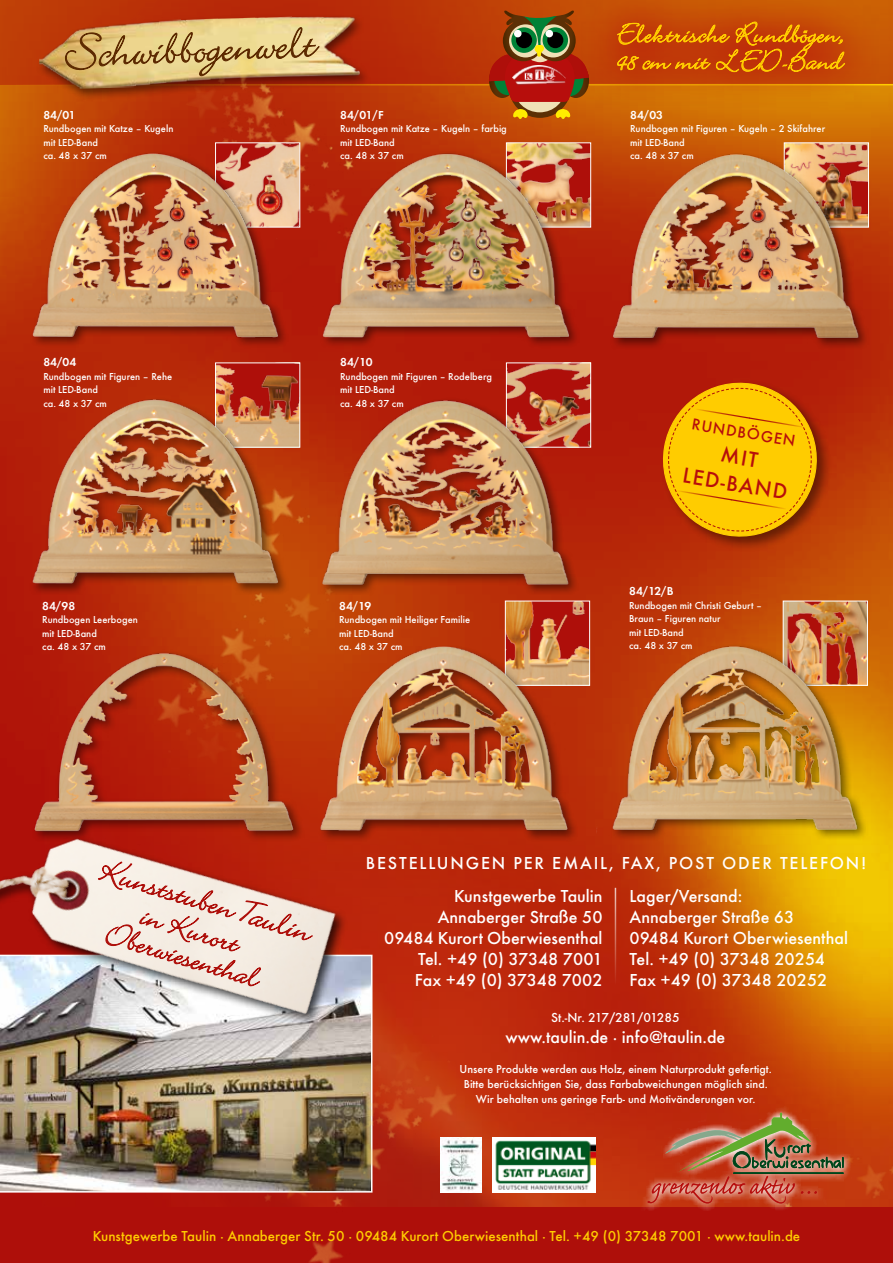
<style>
.page{position:relative;width:893px;height:1263px;background:#fff}
.page>*{position:absolute;margin:0;border:0;box-sizing:border-box;transform-origin:0 0}
.t1{font:500 22.5px/26.8px "Futura T";color:#b70e0c;text-align:center}
.t2{font:500 18px/21px "Futura T";color:#fff;text-align:right}
.t3{font:500 18px "Futura T";letter-spacing:.1em;color:#fff}
.t4{font:500 16.5px "Futura T";color:#b70e0c}
.t5{font:500 15px "Futura T";color:#fc0}
.t6{font:500 13.5px "Futura T";letter-spacing:-.035em;color:#fff}
.t7{font:500 12px/15px "Futura T";color:#fff;text-align:center}
.t8{font:600 12px "Futura T";letter-spacing:.005em;color:#fff}
.t9{font:500 10.5px/13.5px "Futura T";color:#fff}
</style>
<div class="page">
<img style="left:0;top:85px;width:893px;height:1123px">
<img style="left:706px;top:1072px;width:187px;height:136px">
<svg style="left:0;top:0;width:893px;height:84px;background:#bd3b06"></svg>
<hr style="left:0;top:84px;width:893px;height:1px;background:#fc0">
<div style="left:36px;top:14px;width:335px;height:87px;background:#000;opacity:.5"></div>
<img style="left:38px;top:15px;width:27px;height:75px">
<img style="left:64px;top:435px;width:355px;height:199px">
<div style="left:0;top:1208px;width:893px;height:55px;background:#ae0f0a"></div>
<img style="left:130px;top:0;width:283px;height:314px">
<img style="left:0;top:1040px;width:170px;height:152px">
<hr style="left:615px;top:888px;width:1px;height:98px;background:#fff">
<img style="left:555px;top:1137px;width:41px;height:55px">
<svg style="left:641px;top:1106px;width:210px;height:104px;background:#bd2e0f"></svg>
<svg style="left:647px;top:1112px;width:246px;height:91px;background:#b9552f"></svg>
<img style="left:170px;top:979px;width:385px;height:284px">
<svg style="left:488px;top:10px;width:101px;height:110px;background:#955220"></svg>
<img style="left:513px;top:65px;width:53px;height:25px">
<svg style="left:65px;top:14px;width:255px;height:84px;background:#c79056"></svg>
<svg style="left:215px;top:142px;width:86px;height:86px"></svg>
<img style="left:217px;top:364px;width:81px;height:82px">
<div style="left:215px;top:362px;width:85px;height:86px;border:1px solid #fff"></div>
<svg style="left:506px;top:142px;width:85px;height:86px"></svg>
<img style="left:508px;top:364px;width:81px;height:82px">
<div style="left:506px;top:362px;width:85px;height:86px;border:1px solid #fff"></div>
<svg style="left:783px;top:142px;width:86px;height:9px"></svg>
<img style="left:785px;top:603px;width:81px;height:40px">
<div style="left:783px;top:601px;width:85px;height:85px;border:1px solid #fff"></div>
<div style="left:580px;top:0;width:302px;height:110px;background:#b70e0c;opacity:.75"></div>
<svg style="left:617px;top:21px;width:228px;height:51px;background:#cd5706"></svg>
<img style="left:17px;top:143px;width:276px;height:205px">
<img style="left:308px;top:144px;width:275px;height:206px">
<div style="left:610px;top:151px;width:259px;height:198px;background:#000;opacity:.5"></div>
<img style="left:597px;top:145px;width:265px;height:206px">
<img style="left:17px;top:391px;width:276px;height:206px">
<img style="left:308px;top:391px;width:275px;height:206px">
<div style="left:597px;top:643px;width:272px;height:198px;background:#000;opacity:.5"></div>
<img style="left:596px;top:636px;width:267px;height:206px">
<img style="left:507px;top:603px;width:81px;height:81px">
<div style="left:505px;top:601px;width:85px;height:85px;border:1px solid #fff"></div>
<div style="left:660px;top:379px;width:172px;height:173px;background:#000;opacity:.45"></div>
<svg style="left:656px;top:376px;width:167px;height:166px;background:#e19102"></svg>
<img style="left:21px;top:630px;width:285px;height:6px">
<img style="left:0;top:636px;width:416px;height:404px">
<svg style="left:97px;top:861px;width:216px;height:126px;background:#e0b7ad"></svg>
<img style="left:305px;top:634px;width:276px;height:206px">
<p class="t8" style="left:43px;top:108px;width:34px">84/01</p>
<p class="t9" style="left:43px;top:122px;width:132px">Rundbogen mit Katze – Kugeln mit LED-Band<br>ca. 48 x 37 cm</p>
<p class="t8" style="left:43px;top:355px;width:35px">84/04</p>
<p class="t9" style="left:43px;top:369px;width:130px">Rundbogen mit Figuren – Rehe mit LED-Band<br>ca. 48 x 37 cm</p>
<p class="t8" style="left:42px;top:599px;width:34px">84/98</p>
<p class="t9" style="left:42px;top:613px;width:97px">Rundbogen Leerbogen mit LED-Band<br>ca. 48 x 37 cm</p>
<p class="t8" style="left:340px;top:108px;width:45px">84/01/F</p>
<p class="t9" style="left:340px;top:122px;width:168px">Rundbogen mit Katze – Kugeln – farbig mit LED-Band<br>ca. 48 x 37 cm</p>
<p class="t8" style="left:340px;top:355px;width:34px">84/10</p>
<p class="t9" style="left:340px;top:369px;width:153px">Rundbogen mit Figuren – Rodelberg mit LED-Band<br>ca. 48 x 37 cm</p>
<p class="t8" style="left:339px;top:599px;width:34px">84/19</p>
<p class="t9" style="left:339px;top:613px;width:133px">Rundbogen mit Heiliger Familie mit LED-Band<br>ca. 48 x 37 cm</p>
<p class="t8" style="left:630px;top:108px;width:34px">84/03</p>
<p class="t9" style="left:630px;top:122px;width:196px">Rundbogen mit Figuren – Kugeln – 2 Skifahrer mit LED-Band<br>ca. 48 x 37 cm</p>
<h3 class="t4" style="left:693px;top:414px;width:106px;rotate:9deg">RUNDBÖGEN</h3>
<h1 class="t1" style="left:689px;top:435px;width:107px;rotate:9deg">MIT<br>LED-BAND</h1>
<p class="t8" style="left:629px;top:584px;width:46px">84/12/B</p>
<p class="t9" style="left:629px;top:598px;width:135px">Rundbogen mit Christi Geburt –<br>Braun – Figuren natur<br>mit LED-Band<br>ca. 48 x 37 cm</p>
<h2 class="t3" style="left:366px;top:852px;width:502px">BESTELLUNGEN PER EMAIL, FAX, POST ODER TELEFON!</h2>
<h2 class="t2" style="left:384px;top:885px;width:220px">Kunstgewerbe Taulin<br>Annaberger Straße 50<br>09484 Kurort Oberwiesenthal<br>Tel. +49 (0) 37348 7001<br>Fax +49 (0) 37348 7002</h2>
<h2 class="t2" style="left:630px;top:885px;width:220px;text-align:left">Lager/Versand:<br>Annaberger Straße 63<br>09484 Kurort Oberwiesenthal<br>Tel. +49 (0) 37348 20254<br>Fax +49 (0) 37348 20252</h2>
<p class="t6" style="left:551px;top:1009px;width:130px">St.-Nr. 217/281/01285</p>
<h2 class="t2" style="left:505px;top:1026px;width:221px">www.taulin.de · info@taulin.de</h2>
<p class="t7" style="left:460px;top:1062px;width:314px">Unsere Produkte werden aus Holz, einem Naturprodukt gefertigt.<br>Bitte berücksichtigen Sie, dass Farbabweichungen möglich sind.<br>Wir behalten uns geringe Farb- und Motivänderungen vor.</p>
<h3 class="t5" style="left:93px;top:1227px;width:709px">Kunstgewerbe Taulin · Annaberger Str. 50 · 09484 Kurort Oberwiesenthal · Tel. +49 (0) 37348 7001 · www.taulin.de</h3>
</div>
